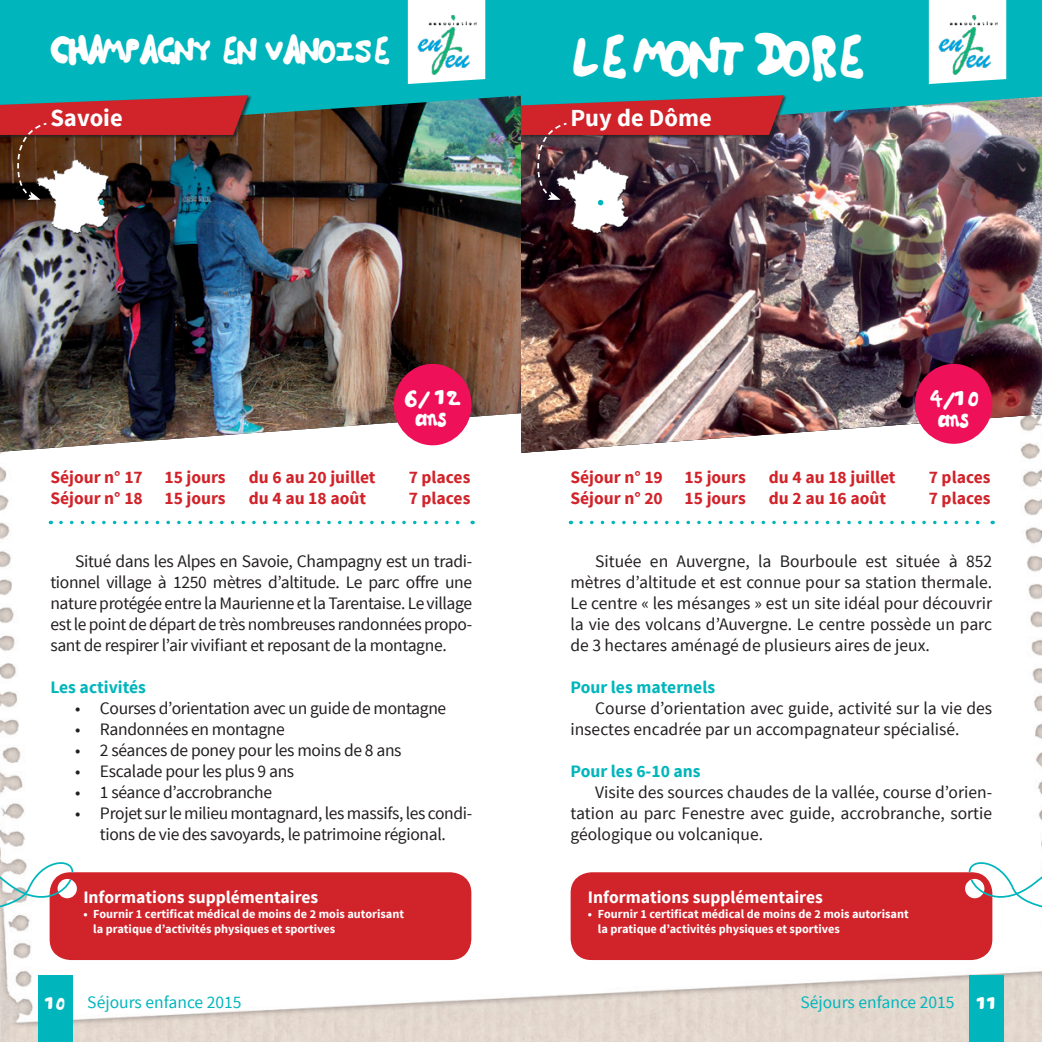
<style>
.page{position:relative;width:1042px;height:1042px;background:#fff}
.page>*{position:absolute;margin:0;border:0;box-sizing:border-box;transform-origin:0 0}
.t1{font:38.5px "Bo B";letter-spacing:-.15em;color:#fff}
.t2{font:24.5px "Bo B";letter-spacing:-.11em;color:#fff}
.t3{font:700 24.5px "Source Sans Pro";color:#fff}
.t4{font:21px "Bo B";color:#fff}
.t5{font:17.5px/21px "Source Sans Pro";letter-spacing:-.02em;color:#231f20;text-align:justify}
.t6{font:700 17.5px "Source Sans Pro";color:#d1232a}
.t7{font:17.5px/21px "Source Sans Pro";color:#231f20}
.t8{font:700 17.5px "Source Sans Pro";color:#fff}
.t9{font:700 17.5px "Source Sans Pro";color:#00b6bc}
.t10{font:17.5px "Source Sans Pro";color:#00b6bc}
.t11{font:17.5px "Bo B";letter-spacing:-.25em;color:#fff}
.t12{font:700 12.25px/14.7px "Source Sans Pro";color:#fff}
.s1{font-family:"Bo B";color:#fff}
</style>
<div class="page">
<img style="left:0;top:452px;width:1042px;height:590px">
<div style="left:38px;top:975px;width:34px;height:67px;background:#00b6bc"></div>
<div style="left:969px;top:975px;width:35px;height:67px;background:#00b6bc"></div>
<img style="left:521px;top:133px;width:521px;height:320px">
<img style="left:0;top:133px;width:521px;height:319px">
<svg style="left:0;top:0;width:521px;height:133px;background:#0aa7ab"></svg>
<svg style="left:521px;top:0;width:521px;height:133px;background:#13afb5"></svg>
<svg style="left:408px;top:0;width:77px;height:84px"></svg>
<svg style="left:929px;top:0;width:77px;height:84px"></svg>
<div style="left:915px;top:364px;width:77px;height:80px;background:#ee1059;border-radius:50%"></div>
<div style="left:394px;top:365px;width:77px;height:80px;background:#ee1059;border-radius:50%"></div>
<img style="left:35px;top:205px;width:75px;height:32px">
<img style="left:0;top:95px;width:248px;height:110px">
<img style="left:555px;top:205px;width:75px;height:32px">
<img style="left:521px;top:95px;width:263px;height:110px">
<svg style="left:581px;top:521px;width:412px;height:3px"></svg>
<svg style="left:61px;top:521px;width:412px;height:3px"></svg>
<svg style="left:570px;top:854px;width:472px;height:106px"></svg>
<svg style="left:0;top:854px;width:471px;height:106px"></svg>
<img style="left:938px;top:15px;width:59px;height:59px">
<img style="left:417px;top:15px;width:59px;height:59px">
<h2 class="t2" style="left:50px;top:34px;width:342px">CHAMPAGNY EN VANOISE</h2>
<h2 class="t3" style="left:50px;top:102px;width:74px">Savoie</h2>
<h1 class="t1" style="left:570px;top:31px;width:297px">LE MONT DORE</h1>
<h2 class="t3" style="left:570px;top:102px;width:143px">Puy de Dôme</h2>
<p class="t4" style="left:402px;top:383px;width:61px">6/ 12</p>
<p class="t11" style="left:415px;top:407px;width:36px">ans</p>
<p class="t6" style="left:50px;top:466px;width:177px">Séjour n° 17 15 jours</p>
<p class="t6" style="left:249px;top:466px;width:128px">du 6 au 20 juillet</p>
<p class="t6" style="left:409px;top:466px;width:63px">7 places</p>
<p class="t6" style="left:50px;top:487px;width:177px">Séjour n° 18 15 jours</p>
<p class="t6" style="left:249px;top:487px;width:119px">du 4 au 18 août</p>
<p class="t6" style="left:409px;top:487px;width:63px">7 places</p>
<p class="t5" style="left:50px;top:551px;width:423px;text-indent:25px">Situé dans les Alpes en Savoie, Champagny est un tradi&shy;tionnel village à 1250 mètres d’altitude. Le parc offre une nature protégée entre la Maurienne et la Tarentaise. Le village est le point de départ de très nombreuses randonnées propo&shy;sant de respirer l’air vivifiant et reposant de la montagne.</p>
<p class="t9" style="left:50px;top:676px;width:97px">Les activités</p>
<p class="t5" style="left:75px;top:698px;width:373px">• Courses d’orientation avec un guide de montagne</p>
<p class="t5" style="left:75px;top:719px;width:211px">• Randonnées en montagne</p>
<p class="t5" style="left:75px;top:740px;width:328px">• 2 séances de poney pour les moins de 8 ans</p>
<p class="t5" style="left:75px;top:761px;width:221px">• Escalade pour les plus 9 ans</p>
<p class="t5" style="left:75px;top:782px;width:198px">• 1 séance d’accrobranche</p>
<p class="t5" style="left:75px;top:803px;width:398px;text-align:center">• Projet sur le milieu montagnard, les massifs, les condi&shy;tions de vie des savoyards, le patrimoine régional.</p>
<p class="t8" style="left:83px;top:886px;width:236px">Informations supplémentaires</p>
<p class="t12" style="left:93px;top:907px;width:312px;text-indent:-10px">• Fournir 1 certificat médical de moins de 2 mois autorisant la pratique d’activités physiques et sportives</p>
<p class="t4" style="left:927px;top:385px;width:56px">4/10</p>
<p class="t11" style="left:937px;top:409px;width:36px">ans</p>
<p class="t6" style="left:570px;top:466px;width:177px">Séjour n° 19 15 jours</p>
<p class="t6" style="left:769px;top:466px;width:128px">du 4 au 18 juillet</p>
<p class="t6" style="left:929px;top:466px;width:63px">7 places</p>
<p class="t6" style="left:570px;top:487px;width:177px">Séjour n° 20 15 jours</p>
<p class="t6" style="left:769px;top:487px;width:119px">du 2 au 16 août</p>
<p class="t6" style="left:929px;top:487px;width:63px">7 places</p>
<p class="t5" style="left:570px;top:551px;width:423px;text-indent:25px">Située en Auvergne, la Bourboule est située à 852 mètres d’altitude et est connue pour sa station thermale.<br>Le centre « les mésanges » est un site idéal pour découvrir la vie des volcans d’Auvergne. Le centre possède un parc de 3 hectares aménagé de plusieurs aires de jeux.</p>
<p class="t9" style="left:570px;top:676px;width:146px">Pour les maternels</p>
<p class="t7" style="left:570px;top:698px;width:423px;text-indent:25px">Course d’orientation avec guide, activité sur la vie des insectes encadrée par un accompagnateur spécialisé.</p>
<p class="t9" style="left:570px;top:760px;width:132px">Pour les 6-10 ans</p>
<p class="t5" style="left:570px;top:782px;width:423px;text-indent:25px">Visite des sources chaudes de la vallée, course d’orien&shy;tation au parc Fenestre avec guide, accrobranche, sortie géologique ou volcanique.</p>
<p class="t8" style="left:588px;top:886px;width:236px">Informations supplémentaires</p>
<p class="t12" style="left:598px;top:907px;width:312px;text-indent:-10px">• Fournir 1 certificat médical de moins de 2 mois autorisant la pratique d’activités physiques et sportives</p>
<p class="t10" style="left:43px;top:991px;width:200px"><span class="s1">10</span> Séjours enfance 2015</p>
<p class="t10" style="left:800px;top:991px;width:200px">Séjours enfance 2015 <span class="s1">11</span></p>
</div>
